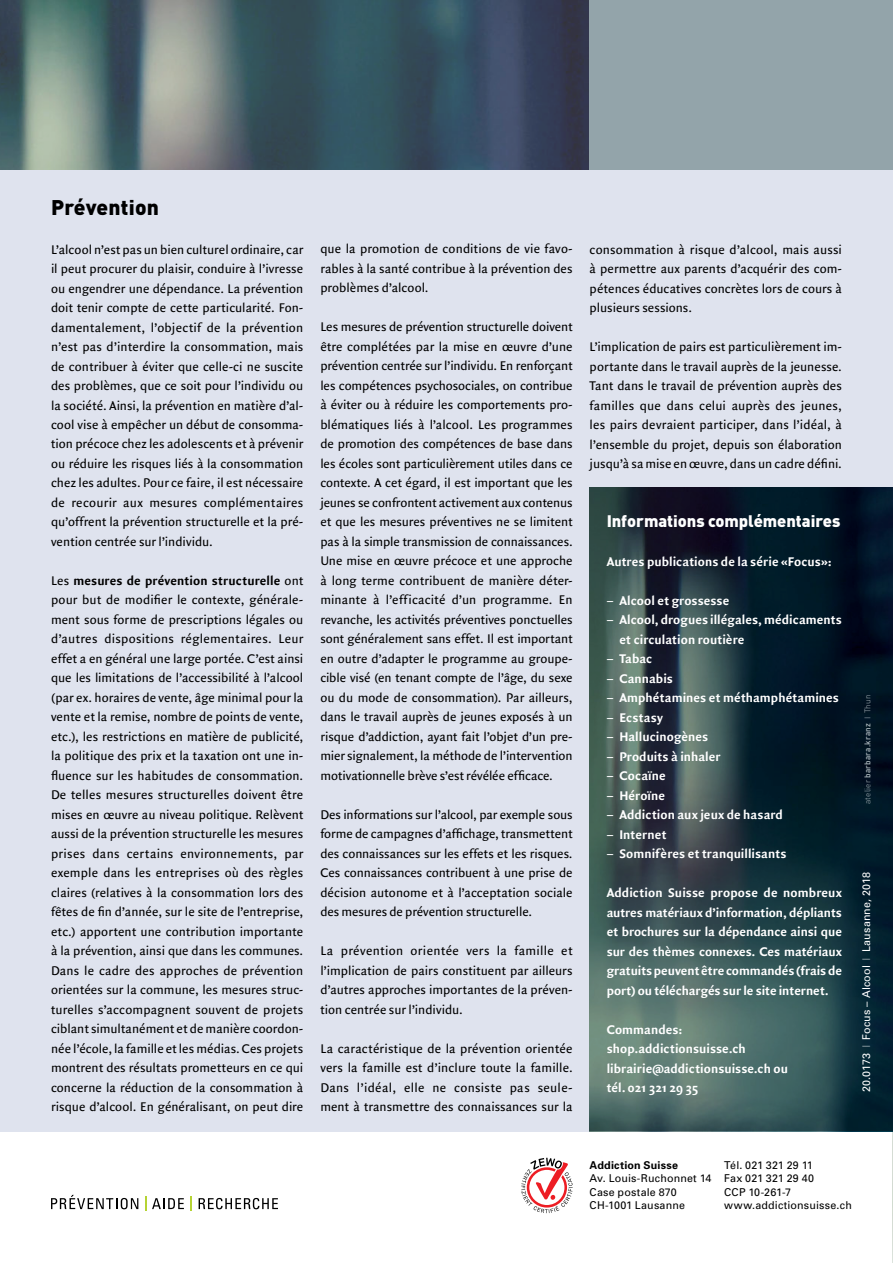
<style>
.page{position:relative;width:893px;height:1263px;background:#fff}
.page>*{position:absolute;margin:0;border:0;box-sizing:border-box;transform-origin:0 0}
.t1{font:900 21px "DIN";letter-spacing:.01em;color:#000}
.t2{font:900 16.5px "DIN";letter-spacing:-.005em;color:#fff}
.t3{font:13.5px/19.5px "Quadraat Sans";letter-spacing:.005em;color:#000;text-align:justify}
.t4{font:700 13.5px/19.5px "Quadraat Sans";letter-spacing:.005em;color:#fff}
.t5{font:10.8px/13.5px "Univers";letter-spacing:.015em;color:#000}
.t6{font:10.8px "Univers";letter-spacing:.015em;color:#fff}
.t7{font:700 10.8px "Univers";letter-spacing:.02em;color:#000}
.t8{font:500 8.25px "DIN";letter-spacing:.035em;color:#b1bcc1}
.s1{font-weight:700}
.s2{font-weight:300}
.s3{font-family:"Helvetica Neue LT Std";font-weight:100;font-stretch:condensed}
</style>
<div class="page">
<img style="left:892px;top:1131px;width:1px;height:132px">
<img style="left:0;top:0;width:590px;height:170px">
<div style="left:590px;top:0;width:303px;height:170px;background:#93a4aa"></div>
<div style="left:0;top:170px;width:893px;height:961px;background:#dfe3ee"></div>
<svg style="left:590px;top:488px;width:303px;height:643px;background:#273e44"></svg>
<svg style="left:199px;top:1198px;width:79px;height:11px"></svg>
<svg style="left:145px;top:1196px;width:39px;height:15px"></svg>
<svg style="left:190px;top:1196px;width:2px;height:15px"></svg>
<svg style="left:51px;top:1195px;width:87px;height:14px"></svg>
<svg style="left:521px;top:1158px;width:52px;height:55px"></svg>
<h1 class="t1" style="left:51px;top:193px;width:109px">Prévention</h1>
<p class="t3" style="left:51px;top:240px;width:254px">L’alcool n’est pas un bien culturel ordinaire, car il peut procurer du plaisir, conduire à l’ivresse ou engendrer une dépendance. La prévention doit tenir compte de cette particularité. Fon&shy;damentalement, l’objectif de la prévention n’est pas d’interdire la consommation, mais de contribuer à éviter que celle-ci ne suscite des problèmes, que ce soit pour l’individu ou la société. Ainsi, la prévention en matière d’al&shy;cool vise à empêcher un début de consomma&shy;tion précoce chez les adolescents et à prévenir ou réduire les risques liés à la consommation chez les adultes. Pour ce faire, il est nécessaire de recourir aux mesures complémentaires qu’offrent la prévention structurelle et la pré&shy;vention centrée sur l’individu.</p>
<p class="t3" style="left:51px;top:571px;width:254px">Les <span class="s1">mesures de prévention structurelle</span> ont pour but de modifier le contexte, générale&shy;ment sous forme de prescriptions légales ou d’autres dispositions réglementaires. Leur effet a en général une large portée. C’est ainsi que les limitations de l’accessibilité à l’alcool (par ex. horaires de vente, âge minimal pour la vente et la remise, nombre de points de vente, etc.), les restrictions en matière de publicité, la politique des prix et la taxation ont une in&shy;fluence sur les habitudes de consommation.<br>De telles mesures structurelles doivent être mises en œuvre au niveau politique. Relèvent aussi de la prévention structurelle les mesures prises dans certains environnements, par exemple dans les entreprises où des règles claires (relatives à la consommation lors des fêtes de fin d’année, sur le site de l’entreprise, etc.) apportent une contribution importante à la prévention, ainsi que dans les communes.<br>Dans le cadre des approches de prévention orientées sur la commune, les mesures struc&shy;turelles s’accompagnent souvent de projets ciblant simultanément et de manière coordon&shy;née l’école, la famille et les médias. Ces projets montrent des résultats prometteurs en ce qui concerne la réduction de la consommation à risque d’alcool. En généralisant, on peut dire</p>
<p class="t3" style="left:320px;top:239px;width:254px">que la promotion de conditions de vie favo&shy;rables à la santé contribue à la prévention des problèmes d’alcool.</p>
<p class="t3" style="left:320px;top:317px;width:254px">Les mesures de prévention structurelle doivent être complétées par la mise en œuvre d’une prévention centrée sur l’individu. En renforçant les compétences psychosociales, on contribue à éviter ou à réduire les comportements pro&shy;blématiques liés à l’alcool. Les programmes de promotion des compétences de base dans les écoles sont particulièrement utiles dans ce contexte. A cet égard, il est important que les jeunes se confrontent activement aux contenus et que les mesures préventives ne se limitent pas à la simple transmission de connaissances.<br>Une mise en œuvre précoce et une approche à long terme contribuent de manière déter&shy;minante à l’efficacité d’un programme. En revanche, les activités préventives ponctuelles sont généralement sans effet. Il est important en outre d’adapter le programme au groupe&shy;cible visé (en tenant compte de l’âge, du sexe ou du mode de consommation). Par ailleurs, dans le travail auprès de jeunes exposés à un risque d’addiction, ayant fait l’objet d’un pre&shy;mier signalement, la méthode de l’intervention motivationnelle brève s’est révélée efficace.</p>
<p class="t3" style="left:320px;top:805px;width:254px">Des informations sur l’alcool, par exemple sous forme de campagnes d’affichage, transmettent des connaissances sur les effets et les risques.<br>Ces connaissances contribuent à une prise de décision autonome et à l’acceptation sociale des mesures de prévention structurelle.</p>
<p class="t3" style="left:320px;top:941px;width:254px">La prévention orientée vers la famille et l’implication de pairs constituent par ailleurs d’autres approches importantes de la préven&shy;tion centrée sur l’individu.</p>
<p class="t3" style="left:320px;top:1039px;width:254px">La caractéristique de la prévention orientée vers la famille est d’inclure toute la famille.<br>Dans l’idéal, elle ne consiste pas seule&shy;ment à transmettre des connaissances sur la</p>
<p class="t3" style="left:590px;top:240px;width:254px">consommation à risque d’alcool, mais aussi à permettre aux parents d’acquérir des com&shy;pétences éducatives concrètes lors de cours à plusieurs sessions.</p>
<p class="t3" style="left:590px;top:337px;width:254px">L’implication de pairs est particulièrement im&shy;portante dans le travail auprès de la jeunesse.<br>Tant dans le travail de prévention auprès des familles que dans celui auprès des jeunes, les pairs devraient participer, dans l’idéal, à l’ensemble du projet, depuis son élaboration jusqu’à sa mise en œuvre, dans un cadre défini.</p>
<p class="t2" style="left:607px;top:509px;width:235px">Informations complémentaires</p>
<p class="t4" style="left:607px;top:552px;width:226px">Autres publications de la série «Focus»:</p>
<p class="t4" style="left:607px;top:591px;width:124px">– Alcool et grossesse</p>
<p class="t4" style="left:619px;top:610px;width:224px;text-indent:-13px">– Alcool, drogues illégales, médicaments et circulation routière</p>
<p class="t4" style="left:607px;top:649px;width:47px">– Tabac</p>
<p class="t4" style="left:607px;top:669px;width:68px">– Cannabis</p>
<p class="t4" style="left:607px;top:688px;width:234px">– Amphétamines et méthamphétamines</p>
<p class="t4" style="left:607px;top:708px;width:58px">– Ecstasy</p>
<p class="t4" style="left:607px;top:727px;width:103px">– Hallucinogènes</p>
<p class="t4" style="left:607px;top:747px;width:116px">– Produits à inhaler</p>
<p class="t4" style="left:607px;top:766px;width:60px">– Cocaïne</p>
<p class="t4" style="left:607px;top:786px;width:60px">– Héroïne</p>
<p class="t4" style="left:607px;top:805px;width:178px">– Addiction aux jeux de hasard</p>
<p class="t4" style="left:607px;top:825px;width:61px">– Internet</p>
<p class="t4" style="left:607px;top:844px;width:181px">– Somnifères et tranquillisants</p>
<p class="t4" style="left:607px;top:883px;width:237px;text-align:justify">Addiction Suisse propose de nombreux autres matériaux d’information, dépliants et brochures sur la dépendance ainsi que sur des thèmes connexes. Ces matériaux gratuits peuvent être commandés (frais de port) ou téléchargés sur le site internet.</p>
<p class="t4" style="left:607px;top:1020px;width:183px">Commandes: shop.addictionsuisse.ch librairie@addictionsuisse.ch ou tél. 021 321 29 35</p>
<p class="t8" style="left:862px;top:804px;width:111px;rotate:-90deg"><span class="s2">atelier</span> barbara.kranz <span class="s2">I Thun</span></p>
<p class="t6" style="left:860px;top:1092px;width:221px;rotate:-90deg">20.0173 <span class="s3">I</span> Focus – Alcool <span class="s3">I</span> Lausanne, 2018</p>
<p class="t7" style="left:590px;top:1158px;width:90px">Addiction Suisse</p>
<p class="t5" style="left:590px;top:1172px;width:123px">Av. Louis-Ruchonnet 14<br>Case postale 870<br>CH-1001 Lausanne</p>
<p class="t5" style="left:724px;top:1158px;width:129px">Tél. 021 321 29 11<br>Fax 021 321 29 40<br>CCP 10-261-7 www.addictionsuisse.ch</p>
</div>
